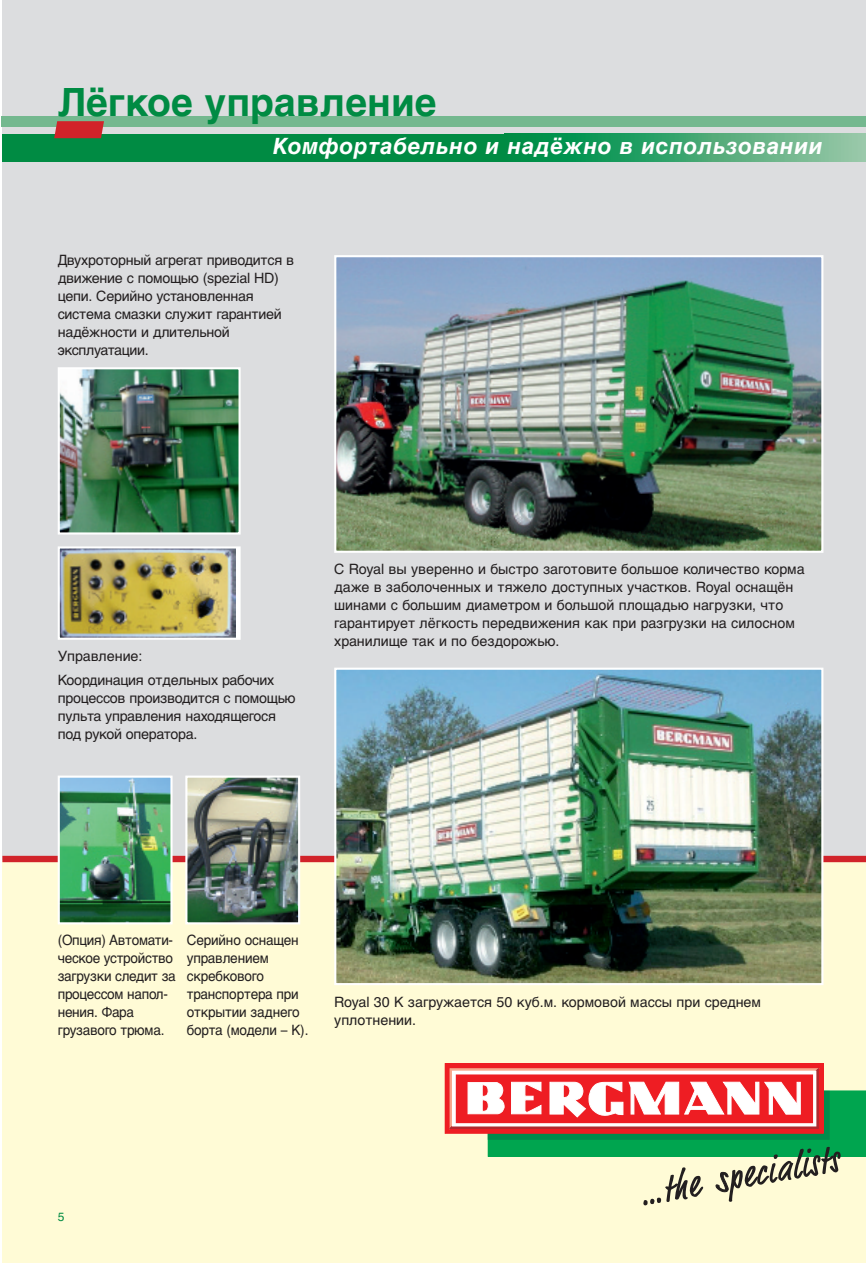
<style>
.page{position:relative;width:866px;height:1263px;background:#fff}
.page>*{position:absolute;margin:0;border:0;box-sizing:border-box;transform-origin:0 0}
.t1{font:700 39px "Helvetica Cyr";color:#008b43}
.t2{font:22.5px "Helvetica Cyr Bold Inclined";letter-spacing:.03em;color:#fff}
.t3{font:14.25px/18px "Helvetica Cyr Upright";letter-spacing:-.015em;color:#231f20}
.t4{font:14.25px/18px "Helvetica Cyr Upright";letter-spacing:-.015em;color:#231f20;scale:.95 1}
.t5{font:12px "Helvetica Cyr Upright";color:#008b43}
</style>
<div class="page">
<div style="left:2px;top:0;width:864px;height:1263px;background:#dcdddf"></div>
<div style="left:2px;top:860px;width:864px;height:403px;background:#fffbd6"></div>
<div style="left:504px;top:134px;width:362px;height:28px;background:linear-gradient(to right,#00883d,#99c6a6)"></div>
<div style="left:2px;top:134px;width:502px;height:28px;background:#008b43"></div>
<div style="left:2px;top:856px;width:864px;height:6px;background:#d1232a"></div>
<img style="left:337px;top:258px;width:483px;height:292px">
<div style="left:334px;top:255px;width:489px;height:298px;border:2px solid #fff"></div>
<img style="left:337px;top:671px;width:483px;height:311px">
<div style="left:334px;top:668px;width:489px;height:317px;border:2px solid #fff"></div>
<div style="left:2px;top:116px;width:864px;height:11px;background:#74b88f"></div>
<svg style="left:54px;top:121px;width:50px;height:17px"></svg>
<div style="left:445px;top:1064px;width:378px;height:69px;background:#ee1d23"></div>
<div style="left:445px;top:1063px;width:378px;height:71px;border:1px solid #ee1d23"></div>
<svg style="left:449px;top:1068px;width:416px;height:137px"></svg>
<img style="left:61px;top:549px;width:174px;height:88px">
<div style="left:58px;top:546px;width:183px;height:94px;border:2px solid #fff"></div>
<img style="left:61px;top:778px;width:108px;height:143px">
<div style="left:58px;top:775px;width:114px;height:149px;border:2px solid #fff"></div>
<img style="left:188px;top:778px;width:109px;height:143px">
<div style="left:185px;top:775px;width:115px;height:149px;border:2px solid #fff"></div>
<img style="left:61px;top:370px;width:177px;height:161px">
<div style="left:58px;top:367px;width:183px;height:167px;border:2px solid #fff"></div>
<h1 class="t1" style="left:57px;top:88px;width:381px">Лёгкое управление</h1>
<h2 class="t2" style="left:273px;top:138px;width:551px">Комфортабельно и надёжно в использовании</h2>
<p class="t3" style="left:58px;top:253px;width:238px">Двухроторный агрегат приводится в движение с помощью (spezial HD) цепи. Серийно установленная система смазки служит гарантией надёжности и длительной эксплуатации.</p>
<p class="t3" style="left:58px;top:645px;width:218px;line-height:24.5px">Управление:<br>Координация отдельных рабочих</p>
<p class="t3" style="left:58px;top:690px;width:239px">процессов производится с помощью пульта управления находящегося под рукой оператора.</p>
<p class="t3" style="left:334px;top:561px;width:472px">С Royal вы уверенно и быстро заготовите большое количество корма даже в заболоченных и тяжело доступных участков. Royal оснащён шинами с большим диаметром и большой площадью нагрузки, что гарантирует лёгкость передвижения как при разгрузки на силосном хранилище так и по бездорожью.</p>
<p class="t4" style="left:58px;top:933px;width:126px">(Опция) Автомати&shy;ческое устройство загрузки следит за процессом напол&shy;нения. Фара грузавого трюма.</p>
<p class="t4" style="left:187px;top:933px;width:129px">Серийно оснащен управлением скребкового транспортера при открытии заднего борта (модели – К).</p>
<p class="t3" style="left:334px;top:995px;width:428px">Royal 30 K загружается 50 куб.м. кормовой массы при среднем уплотнении.</p>
<p class="t5" style="left:58px;top:1212px;width:8px">5</p>
</div>
